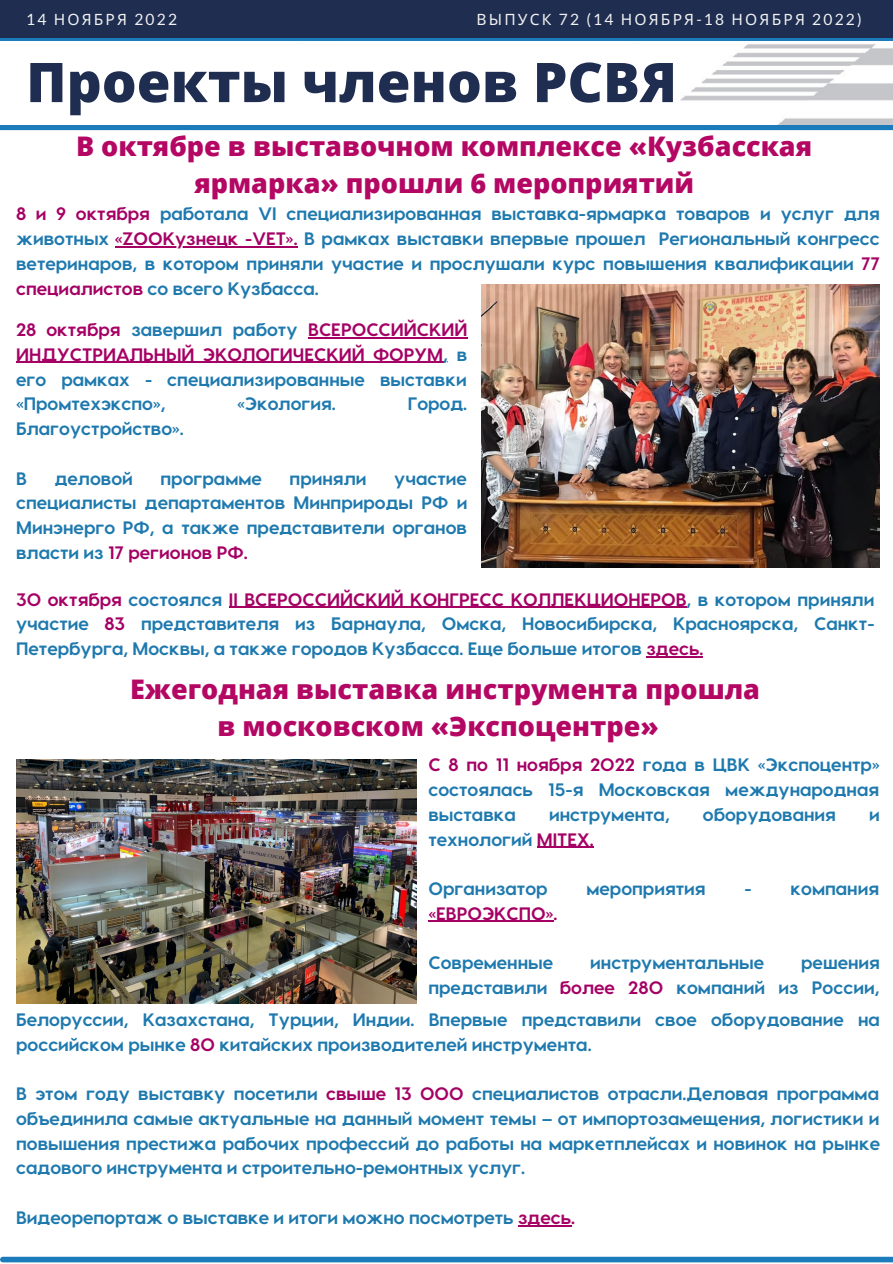
<style>
.page{position:relative;width:893px;height:1264px;background:#fff}
.page>*{position:absolute;margin:0;border:0;box-sizing:border-box;transform-origin:0 0}
.t1{font:800 54.75px "Open Sans";color:#1e2d50}
.t2{font:800 27px/37px "Open Sans";color:#b40764;text-align:center}
.t3{font:700 18px/24.8px "Visby CF";color:#1e79ae;text-align:justify}
.t4{font:700 18px "Visby CF";color:#a50064}
.t5{font:15.6px "Noto Sans";letter-spacing:.14em;color:#f2f2f2}
.t6{font:15.6px "Lato";letter-spacing:.14em;color:#f2f2f2}
.s1{font-family:"Noto Sans"}
.s2{font-family:"Lato"}
.s3{color:#a50064}
.s4{color:#fff}
</style>
<div class="page">
<div style="left:0;top:0;width:892px;height:38px;background:#1e2d50"></div>
<div style="left:3px;top:1256px;width:889px;height:6px;background:#1b7bbb"></div>
<div style="left:0;top:38px;width:892px;height:6px;background:#1b7bbb"></div>
<div style="left:1px;top:124px;width:891px;height:6px;background:#1b7bbb"></div>
<img style="left:0;top:41px;width:892px;height:83px">
<img style="left:16px;top:759px;width:400px;height:244px">
<img style="left:481px;top:284px;width:398px;height:284px">
<hr style="left:115px;top:246px;width:182px;height:1px;background:#a50064">
<hr style="left:537px;top:846px;width:56px;height:1px;background:#a50064">
<hr style="left:428px;top:920px;width:125px;height:2px;background:#a50064">
<hr style="left:308px;top:337px;width:159px;height:1px;background:#a50064">
<hr style="left:16px;top:362px;width:427px;height:1px;background:#a50064">
<hr style="left:518px;top:1224px;width:53px;height:1px;background:#a50064">
<hr style="left:229px;top:607px;width:457px;height:1px;background:#a50064">
<hr style="left:646px;top:656px;width:57px;height:1px;background:#a50064">
<p class="t6" style="left:26px;top:10px;width:152px">14 <span class="s1">НОЯБРЯ</span> 2022</p>
<p class="t5" style="left:476px;top:8px;width:386px">ВЫПУСК <span class="s2">72 (14</span> НОЯБРЯ<span class="s2">-18</span> НОЯБРЯ <span class="s2">2022)</span></p>
<h1 class="t1" style="left:26px;top:44px;width:652px">Проекты членов РСВЯ</h1>
<h2 class="t2" style="left:76px;top:127px;width:737px">В октябре в выставочном комплексе «Кузбасская ярмарка» прошли 6 мероприятий</h2>
<p class="t3" style="left:16px;top:201px;width:865px"><span class="s3">8 и 9 октября</span> работала VI специализированная выставка-ярмарка товаров и услуг для животных <span class="s3">«ZOOКузнецк -VET».</span> В рамках выставки впервые прошел Региональный конгресс ветеринаров, в котором приняли участие и прослушали курс повышения квалификации <span class="s3">77 специалистов</span> со всего Кузбасса.</p>
<p class="t3" style="left:16px;top:316px;width:453px"><span class="s3">28 октября</span> завершил работу <span class="s3">ВСЕРОССИЙСКИЙ ИНДУСТРИАЛЬНЫЙ ЭКОЛОГИЧЕСКИЙ ФОРУМ</span>, в его рамках - специализированные выставки «Промтехэкспо»,</p>
<p class="t3" style="left:237px;top:390px;width:100px">«Экология.</p>
<p class="t3" style="left:407px;top:390px;width:61px">Город.</p>
<p class="t3" style="left:16px;top:415px;width:169px">Благоустройство».</p>
<p class="t3" style="left:16px;top:465px;width:12px">В</p>
<p class="t3" style="left:55px;top:465px;width:80px">деловой</p>
<p class="t3" style="left:160px;top:465px;width:103px">программе</p>
<p class="t3" style="left:289px;top:465px;width:78px">приняли</p>
<p class="t3" style="left:16px;top:465px;width:452px;text-indent:378px">участие специалисты департаментов Минприроды РФ и Минэнерго РФ, а также представители органов власти из <span class="s3">17 регионов РФ.</span></p>
<p class="t3" style="left:16px;top:586px;width:859px"><span class="s3">30 октября</span> состоялся <span class="s3">II ВСЕРОССИЙСКИЙ КОНГРЕСС КОЛЛЕКЦИОНЕРОВ</span>, в котором приняли участие <span class="s3">83</span> представителя из Барнаула, Омска, Новосибирска, Красноярска, Санкт-Петербурга, Москвы, а также городов Кузбасса. Еще больше итогов <span class="s3">здесь.</span></p>
<h2 class="t2" style="left:130px;top:670px;width:631px">Ежегодная выставка инструмента прошла в московском «Экспоцентре»</h2>
<p class="t3" style="left:428px;top:751px;width:453px"><span class="s3">C 8 по 11 ноября 2022</span> года в ЦВК «Экспоцентр» состоялась 15-я Московская международная выставка</p>
<p class="t3" style="left:549px;top:801px;width:122px">инструмента,</p>
<p class="t3" style="left:702px;top:801px;width:135px">оборудования</p>
<p class="t3" style="left:869px;top:801px;width:12px">и</p>
<p class="t3" style="left:428px;top:825px;width:167px">технологий <span class="s3">MITEX.</span></p>
<p class="t3" style="left:428px;top:875px;width:121px">Организатор</p>
<p class="t3" style="left:586px;top:875px;width:121px">мероприятия</p>
<p class="t3" style="left:744px;top:875px;width:136px">- компания</p>
<p class="t4" style="left:428px;top:901px;width:130px">«ЕВРОЭКСПО».</p>
<p class="t3" style="left:428px;top:949px;width:126px">Современные</p>
<p class="t3" style="left:590px;top:949px;width:175px">инструментальные</p>
<p class="t3" style="left:428px;top:949px;width:453px;text-indent:373px">решения представили <span class="s3">более 280</span> компаний из России, <span class="s4">Белоруссии</span></p>
<p class="t3" style="left:16px;top:1006px;width:865px">Белоруссии, Казахстана, Турции, Индии. Впервые представили свое оборудование на российском рынке <span class="s3">80</span> китайских производителей инструмента.</p>
<p class="t3" style="left:16px;top:1080px;width:865px">В этом году выставку посетили <span class="s3">свыше 13 000</span> специалистов отрасли.Деловая программа объединила самые актуальные на данный момент темы – от импортозамещения, логистики и повышения престижа рабочих профессий до работы на маркетплейсах и новинок на рынке садового инструмента и строительно-ремонтных услуг.</p>
<p class="t3" style="left:16px;top:1203px;width:560px">Видеорепортаж о выставке и итоги можно посмотреть <span class="s3">здесь.</span></p>
</div>
